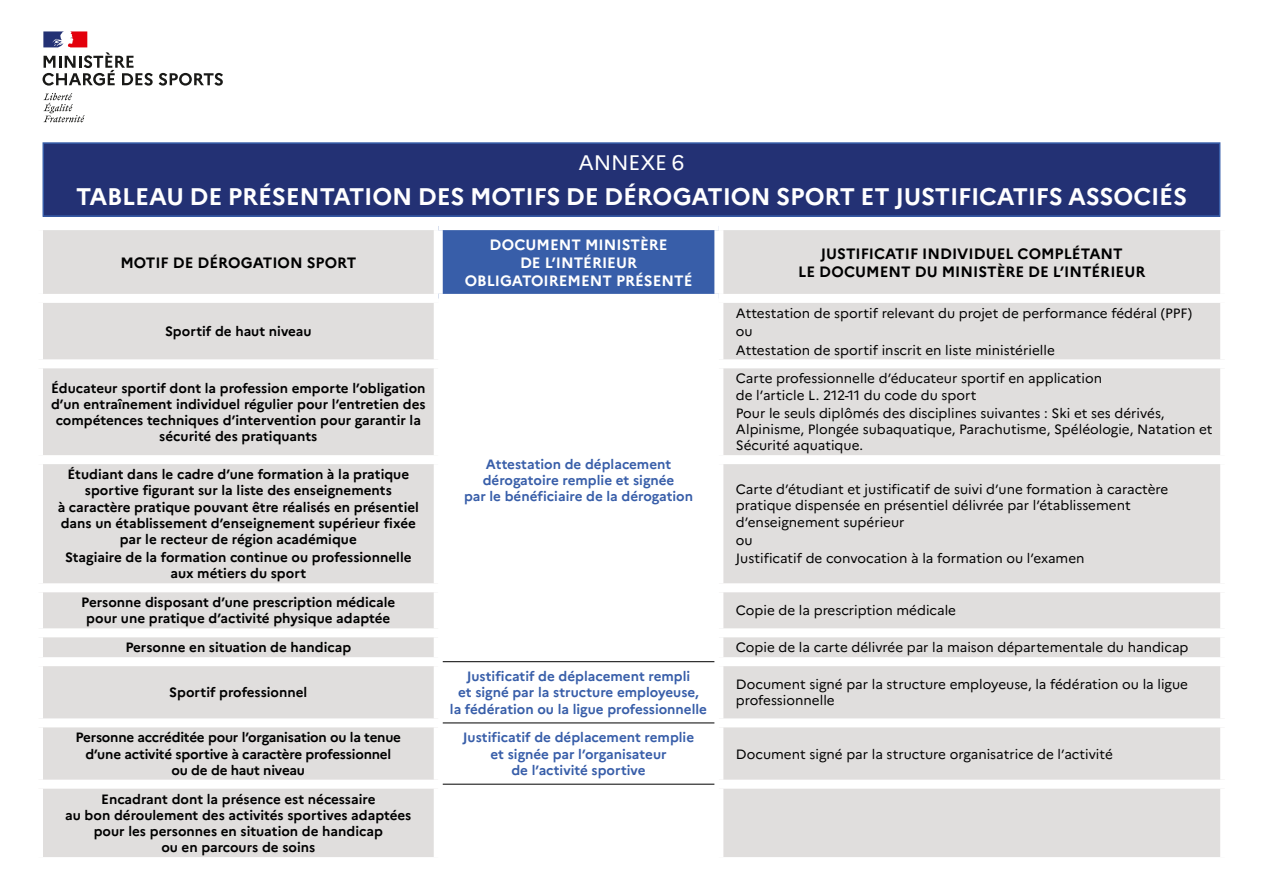
<style>
.page{position:relative;width:1263px;height:893px;background:#fff}
.page>*{position:absolute;margin:0;border:0;box-sizing:border-box;transform-origin:0 0}
.t1{font:700 24px "Marianne";letter-spacing:-.01em;color:#fff}
.t2{font:21px "Marianne";letter-spacing:-.01em;color:#fff}
.t3{font:700 15px/18px "Marianne";color:#000;text-align:center}
.t4{font:700 15px/18px "Marianne";color:#fff;text-align:center}
.t5{font:700 13.5px/16.2px "Marianne";color:#000;text-align:center}
.t6{font:13.5px/16.2px "Marianne";color:#000}
.t7{font:700 13.5px/16.2px "Marianne";color:#385ea9;text-align:center}
</style>
<div class="page">
<div style="left:43px;top:230px;width:1177px;height:627px;background:#e0dedd"></div>
<div style="left:438px;top:226px;width:281px;height:72px;background:#385ea9"></div>
<svg style="left:443px;top:303px;width:271px;height:554px"></svg>
<div style="left:714px;top:303px;width:9px;height:56px;background:#fff"></div>
<div style="left:34px;top:359px;width:409px;height:9px;background:#fff"></div>
<div style="left:714px;top:359px;width:515px;height:9px;background:#fff"></div>
<div style="left:714px;top:368px;width:9px;height:87px;background:#fff"></div>
<div style="left:34px;top:455px;width:409px;height:9px;background:#fff"></div>
<div style="left:714px;top:455px;width:515px;height:9px;background:#fff"></div>
<div style="left:714px;top:464px;width:9px;height:119px;background:#fff"></div>
<div style="left:34px;top:583px;width:409px;height:9px;background:#fff"></div>
<div style="left:714px;top:583px;width:515px;height:9px;background:#fff"></div>
<div style="left:714px;top:592px;width:9px;height:36px;background:#fff"></div>
<div style="left:34px;top:628px;width:409px;height:9px;background:#fff"></div>
<div style="left:714px;top:628px;width:515px;height:9px;background:#fff"></div>
<div style="left:714px;top:637px;width:9px;height:20px;background:#fff"></div>
<div style="left:34px;top:657px;width:409px;height:9px;background:#fff"></div>
<div style="left:714px;top:657px;width:515px;height:9px;background:#fff"></div>
<div style="left:714px;top:666px;width:9px;height:52px;background:#fff"></div>
<div style="left:34px;top:718px;width:409px;height:9px;background:#fff"></div>
<div style="left:714px;top:718px;width:515px;height:9px;background:#fff"></div>
<div style="left:714px;top:727px;width:9px;height:53px;background:#fff"></div>
<div style="left:34px;top:780px;width:409px;height:9px;background:#fff"></div>
<div style="left:714px;top:780px;width:515px;height:9px;background:#fff"></div>
<div style="left:714px;top:789px;width:9px;height:68px;background:#fff"></div>
<div style="left:438px;top:221px;width:281px;height:9px;background:#fff"></div>
<div style="left:714px;top:230px;width:9px;height:64px;background:#fff"></div>
<div style="left:34px;top:294px;width:404px;height:9px;background:#fff"></div>
<div style="left:438px;top:294px;width:281px;height:9px;background:#fff"></div>
<div style="left:719px;top:294px;width:510px;height:9px;background:#fff"></div>
<hr style="left:443px;top:661px;width:271px;height:1px;background:#000">
<hr style="left:443px;top:722px;width:271px;height:1px;background:#000">
<hr style="left:443px;top:784px;width:271px;height:1px;background:#000">
<div style="left:434px;top:230px;width:9px;height:64px;background:#fff"></div>
<div style="left:434px;top:303px;width:9px;height:56px;background:#fff"></div>
<div style="left:434px;top:368px;width:9px;height:87px;background:#fff"></div>
<div style="left:434px;top:464px;width:9px;height:119px;background:#fff"></div>
<div style="left:434px;top:592px;width:9px;height:36px;background:#fff"></div>
<div style="left:434px;top:637px;width:9px;height:20px;background:#fff"></div>
<div style="left:434px;top:666px;width:9px;height:52px;background:#fff"></div>
<div style="left:434px;top:727px;width:9px;height:53px;background:#fff"></div>
<div style="left:434px;top:789px;width:9px;height:68px;background:#fff"></div>
<svg style="left:43px;top:93px;width:42px;height:29px"></svg>
<svg style="left:159px;top:73px;width:64px;height:13px"></svg>
<svg style="left:43px;top:31px;width:110px;height:55px"></svg>
<div style="left:43px;top:143px;width:1177px;height:73px;background:#233174"></div>
<div style="left:43px;top:142px;width:1177px;height:75px;border:2px solid #385ea9"></div>
<h2 class="t2" style="left:578px;top:150px;width:107px">ANNEXE 6</h2>
<h1 class="t1" style="left:76px;top:181px;width:1112px">TABLEAU DE PRÉSENTATION DES MOTIFS DE DÉROGATION SPORT ET JUSTIFICATIFS ASSOCIÉS</h1>
<p class="t3" style="left:120px;top:253px;width:238px">MOTIF DE DÉROGATION SPORT</p>
<p class="t5" style="left:165px;top:323px;width:148px">Sportif de haut niveau</p>
<p class="t4" style="left:465px;top:235px;width:229px">DOCUMENT MINISTÈRE<br>DE L’INTÉRIEUR<br>OBLIGATOIREMENT PRÉSENTÉ</p>
<p class="t3" style="left:798px;top:244px;width:349px">JUSTIFICATIF INDIVIDUEL COMPLÉTANT<br>LE DOCUMENT DU MINISTÈRE DE L’INTÉRIEUR</p>
<p class="t6" style="left:736px;top:304px;width:458px;line-height:18.3px">Attestation de sportif relevant du projet de performance fédéral (PPF) ou<br>Attestation de sportif inscrit en liste ministérielle</p>
<p class="t5" style="left:51px;top:380px;width:376px">Éducateur sportif dont la profession emporte l’obligation d’un entraînement individuel régulier pour l’entretien des compétences techniques d’intervention pour garantir la sécurité des pratiquants</p>
<p class="t6" style="left:736px;top:370px;width:368px">Carte professionnelle d’éducateur sportif en application de l’article L. 212-11 du code du sport</p>
<p class="t6" style="left:736px;top:405px;width:478px">Pour le seuls diplômés des disciplines suivantes : Ski et ses dérivés,<br>Alpinisme, Plongée subaquatique, Parachutisme, Spéléologie, Natation et<br>Sécurité aquatique.</p>
<p class="t5" style="left:58px;top:466px;width:363px">Étudiant dans le cadre d’une formation à la pratique sportive figurant sur la liste des enseignements<br>à caractère pratique pouvant être réalisés en présentiel dans un établissement d’enseignement supérieur fixée par le recteur de région académique</p>
<p class="t5" style="left:65px;top:549px;width:348px">Stagiaire de la formation continue ou professionnelle aux métiers du sport</p>
<p class="t7" style="left:464px;top:456px;width:231px">Attestation de déplacement dérogatoire remplie et signée<br>par le bénéficiaire de la dérogation</p>
<p class="t6" style="left:736px;top:481px;width:434px">Carte d’étudiant et justificatif de suivi d’une formation à caractère pratique dispensée en présentiel délivrée par l’établissement d’enseignement supérieur</p>
<p class="t6" style="left:736px;top:531px;width:350px;line-height:18.3px">ou<br>Justificatif de convocation à la formation ou l’examen</p>
<p class="t5" style="left:81px;top:594px;width:316px">Personne disposant d’une prescription médicale pour une pratique d’activité physique adaptée</p>
<p class="t6" style="left:736px;top:602px;width:222px">Copie de la prescription médicale</p>
<p class="t5" style="left:125px;top:639px;width:227px">Personne en situation de handicap</p>
<p class="t6" style="left:736px;top:639px;width:454px">Copie de la carte délivrée par la maison départementale du handicap</p>
<p class="t5" style="left:169px;top:684px;width:140px">Sportif professionnel</p>
<p class="t7" style="left:450px;top:668px;width:259px">Justificatif de déplacement rempli<br>et signé par la structure employeuse,<br>la fédération ou la ligue professionnelle</p>
<p class="t6" style="left:736px;top:676px;width:454px">Document signé par la structure employeuse, la fédération ou la ligue professionnelle</p>
<p class="t5" style="left:76px;top:729px;width:327px">Personne accréditée pour l’organisation ou la tenue d’une activité sportive à caractère professionnel ou de de haut niveau</p>
<p class="t7" style="left:463px;top:729px;width:233px">Justificatif de déplacement remplie et signée par l’organisateur<br>de l’activité sportive</p>
<p class="t5" style="left:65px;top:791px;width:348px">Encadrant dont la présence est nécessaire<br>au bon déroulement des activités sportives adaptées pour les personnes en situation de handicap<br>ou en parcours de soins</p>
<p class="t6" style="left:736px;top:746px;width:378px">Document signé par la structure organisatrice de l’activité</p>
</div>
